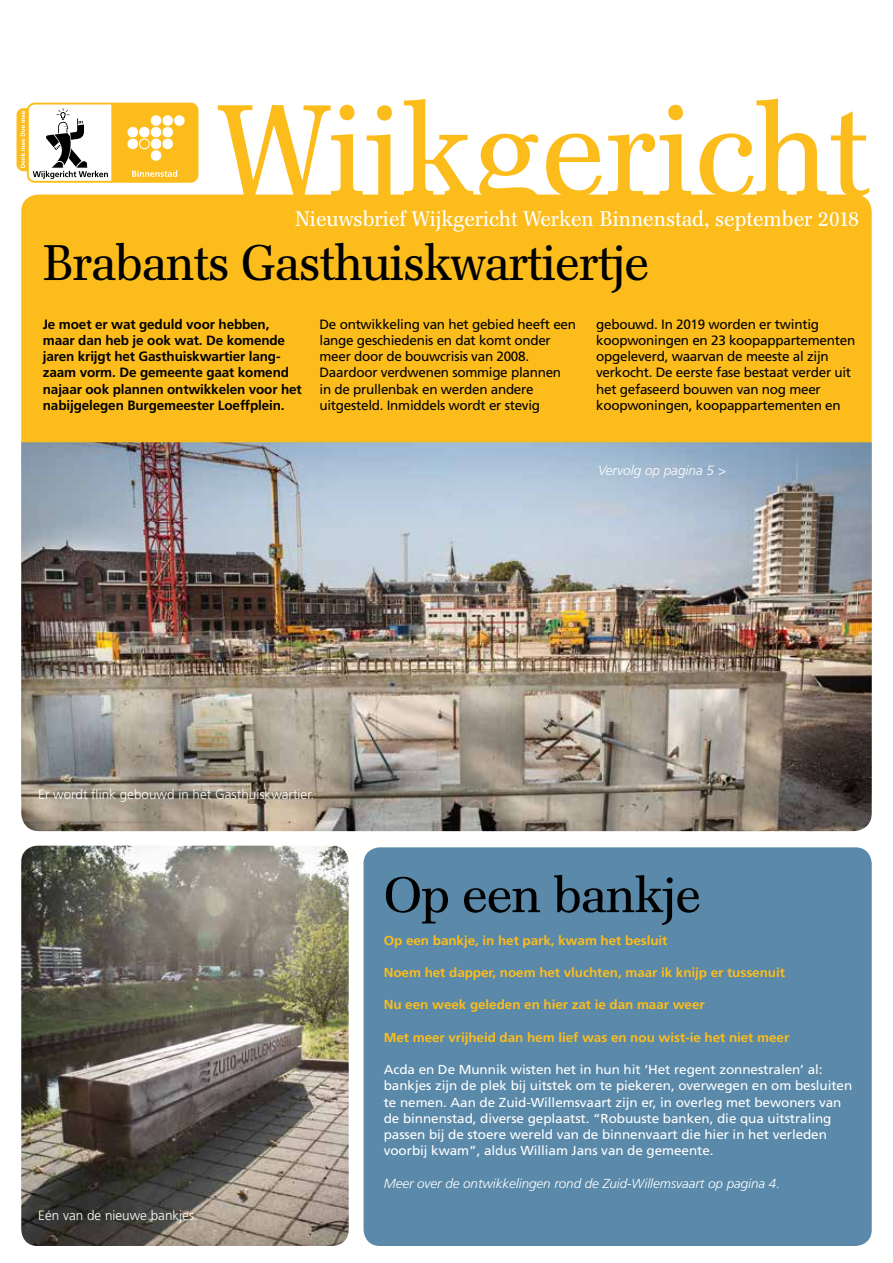
<style>
.page{position:relative;width:893px;height:1263px;background:#fff}
.page>*{position:absolute;margin:0;border:0;box-sizing:border-box;transform-origin:0 0}
.t1{font:129.3px "Franklin Antiqua BQ";color:#fcbd1c}
.t2{font:49.5px "Franklin Antiqua BQ";letter-spacing:-.02em;color:#000}
.t3{font:49.5px "Franklin Antiqua BQ";letter-spacing:-.02em;color:#000;scale:1.04 1}
.t4{font:21px "Franklin Antiqua BQ";color:#fff}
.t5{font:13.5px/16.2px "Frutiger";letter-spacing:-.02em;color:#000}
.t6{font:700 13.5px/16.2px "Frutiger";letter-spacing:-.01em;color:#000}
.t7{font:300 13.5px "Frutiger";color:#fff}
.t8{font:italic 300 13.5px "Frutiger";color:#fff}
.t9{font:13.05px/16.2px "Frutiger";letter-spacing:-.005em;color:#fff;scale:1.04 1}
.t10{font:700 13.05px "Frutiger";letter-spacing:-.005em;color:#fcbd1c;scale:1.04 1}
.t11{font:italic 300 13.05px "Frutiger";letter-spacing:-.005em;color:#fff;scale:1.04 1}
</style>
<div class="page">
<div style="left:21px;top:195px;width:851px;height:613px;background:#fcbd1c;border-radius:17px"></div>
<img style="left:21px;top:442px;width:851px;height:389px">
<div style="left:364px;top:847px;width:508px;height:399px;background:#5a89a9;border-radius:16px"></div>
<div style="left:27px;top:103px;width:171px;height:80px;border:2px solid #fcbd1c;border-radius:7px"></div>
<svg style="left:17px;top:104px;width:180px;height:78px"></svg>
<img style="left:21px;top:846px;width:328px;height:400px">
<h1 class="t1" style="left:218px;top:79px;width:653px">Wijkgericht</h1>
<h3 class="t4" style="left:295px;top:208px;width:565px">Nieuwsbrief Wijkgericht Werken Binnenstad, september 2018</h3>
<h2 class="t2" style="left:43px;top:236px;width:608px">Brabants Gasthuiskwartiertje</h2>
<p class="t6" style="left:43px;top:316px;width:260px">Je moet er wat geduld voor hebben, maar dan heb je ook wat. De komende jaren krijgt het Gasthuiskwartier lang&shy;zaam vorm. De gemeente gaat komend najaar ook plannen ontwikkelen voor het nabijgelegen Burgemeester Loeffplein.</p>
<p class="t5" style="left:319px;top:316px;width:258px">De ontwikkeling van het gebied heeft een lange geschiedenis en dat komt onder meer door de bouwcrisis van 2008.<br>Daardoor verdwenen sommige plannen in de prullenbak en werden andere uitgesteld. Inmiddels wordt er stevig</p>
<p class="t5" style="left:596px;top:316px;width:261px">gebouwd. In 2019 worden er twintig koopwoningen en 23 koopappartementen opgeleverd, waarvan de meeste al zijn verkocht. De eerste fase bestaat verder uit het gefaseerd bouwen van nog meer koopwoningen, koopappartementen en</p>
<p class="t8" style="left:598px;top:462px;width:129px">Vervolg op pagina 5 &gt;</p>
<p class="t7" style="left:38px;top:786px;width:278px">Er wordt flink gebouwd in het Gasthuiskwartier.</p>
<p class="t7" style="left:38px;top:1208px;width:161px">Eén van de nieuwe bankjes.</p>
<h2 class="t3" style="left:384px;top:867px;width:306px">Op een bankje</h2>
<p class="t10" style="left:384px;top:932px;width:274px">Op een bankje, in het park, kwam het besluit</p>
<p class="t10" style="left:384px;top:965px;width:387px">Noem het dapper, noem het vluchten, maar ik knijp er tussenuit</p>
<p class="t10" style="left:384px;top:997px;width:310px">Nu een week geleden en hier zat ie dan maar weer</p>
<p class="t10" style="left:384px;top:1029px;width:391px">Met meer vrijheid dan hem lief was en nou wist-ie het niet meer</p>
<p class="t9" style="left:384px;top:1061px;width:452px">Acda en De Munnik wisten het in hun hit ‘Het regent zonnestralen’ al: bankjes zijn de plek bij uitstek om te piekeren, overwegen en om besluiten te nemen. Aan de Zuid-Willemsvaart zijn er, in overleg met bewoners van de binnenstad, diverse geplaatst. “Robuuste banken, die qua uitstraling passen bij de stoere wereld van de binnenvaart die hier in het verleden voorbij kwam”, aldus William Jans van de gemeente.</p>
<p class="t11" style="left:384px;top:1175px;width:383px">Meer over de ontwikkelingen rond de Zuid-Willemsvaart op pagina 4.</p>
</div>
